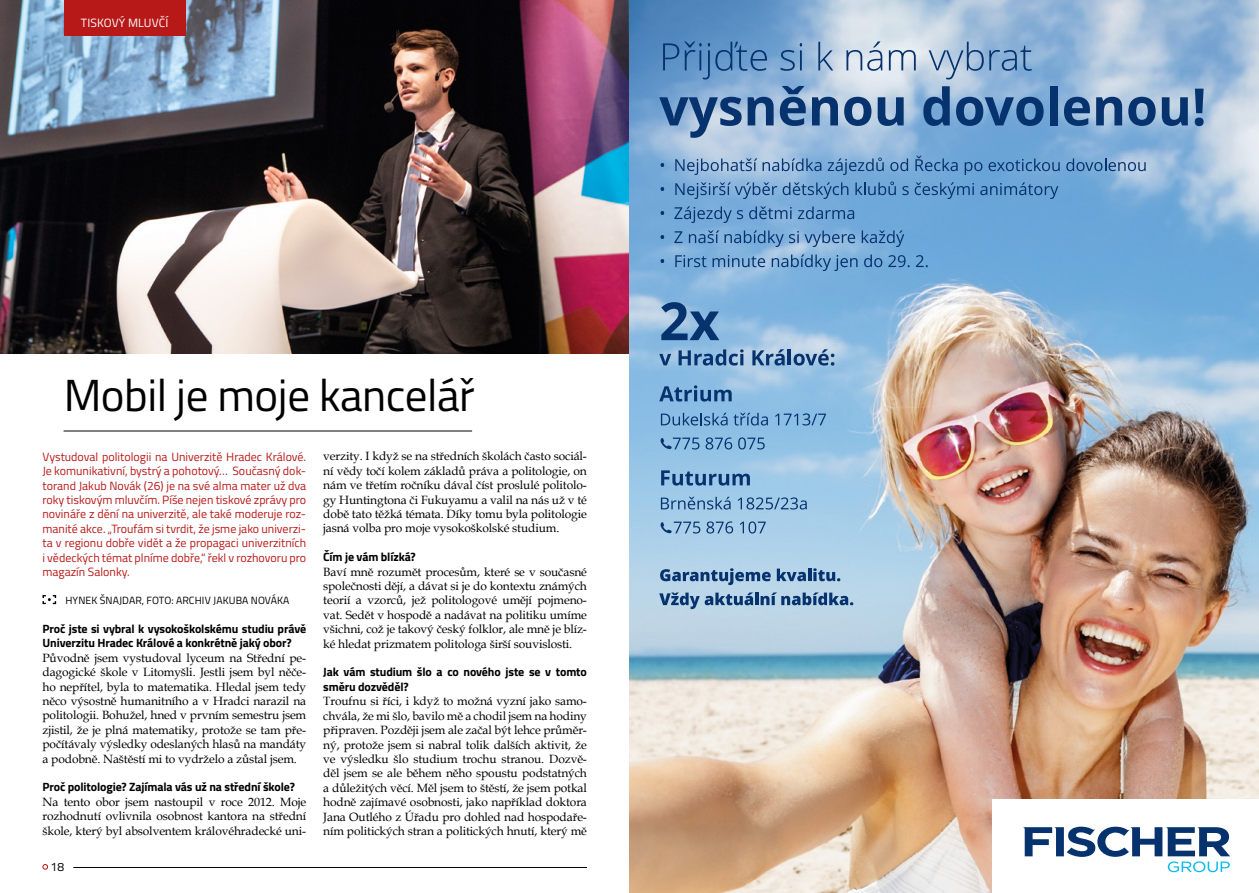
<style>
.page{position:relative;width:1259px;height:893px;background:#fff}
.page>*{position:absolute;margin:0;border:0;box-sizing:border-box;transform-origin:0 0}
.t1{font:45px "Titillium Web";letter-spacing:-.01em;color:#000}
.t2{font:12px/14.4px "Book Antiqua";letter-spacing:-.01em;color:#000;text-align:justify}
.t3{font:12px/14.4px "Titillium";color:#b71918;text-align:justify}
.t4{font:700 12px/14.4px "Titillium";letter-spacing:-.01em;color:#000}
.t5{font:12px "Titillium Web";letter-spacing:.01em;color:#fff}
.t6{font:12px "Titillium Web";color:#000}
.t7{font:10.5px "Titillium Web";letter-spacing:.01em;color:#000}
</style>
<div class="page">
<img style="left:0;top:0;width:629px;height:354px">
<svg style="left:43px;top:864px;width:5px;height:5px"></svg>
<hr style="left:73px;top:867px;width:514px;height:1px;background:#000">
<svg style="left:43px;top:595px;width:13px;height:9px"></svg>
<hr style="left:64px;top:431px;width:408px;height:1px;background:#000">
<div style="left:64px;top:0;width:121px;height:35px;background:#b71918"></div>
<img style="left:629px;top:0;width:630px;height:893px">
<svg style="left:663px;top:41px;width:104px;height:39px;background:#5789bc"></svg>
<svg style="left:780px;top:43px;width:22px;height:28px"></svg>
<svg style="left:818px;top:42px;width:15px;height:28px"></svg>
<svg style="left:846px;top:41px;width:36px;height:30px"></svg>
<svg style="left:889px;top:50px;width:26px;height:20px"></svg>
<svg style="left:928px;top:42px;width:55px;height:38px;background:#a1b8d2"></svg>
<svg style="left:989px;top:46px;width:42px;height:25px"></svg>
<svg style="left:659px;top:97px;width:82px;height:41px;background:#698ab3"></svg>
<svg style="left:747px;top:97px;width:26px;height:28px"></svg>
<svg style="left:780px;top:86px;width:25px;height:40px"></svg>
<svg style="left:812px;top:97px;width:26px;height:28px"></svg>
<svg style="left:844px;top:97px;width:27px;height:29px"></svg>
<svg style="left:877px;top:97px;width:26px;height:29px"></svg>
<svg style="left:923px;top:86px;width:26px;height:40px"></svg>
<svg style="left:956px;top:97px;width:87px;height:29px;background:#3d6b9f"></svg>
<div style="left:1050px;top:86px;width:7px;height:39px;background:#06326e"></div>
<svg style="left:1064px;top:97px;width:26px;height:29px"></svg>
<svg style="left:1096px;top:97px;width:26px;height:28px"></svg>
<svg style="left:1128px;top:97px;width:27px;height:29px"></svg>
<svg style="left:1161px;top:97px;width:26px;height:29px"></svg>
<svg style="left:1194px;top:89px;width:9px;height:37px"></svg>
<svg style="left:660px;top:163px;width:4px;height:4px"></svg>
<svg style="left:675px;top:158px;width:146px;height:17px;background:#81a4c8"></svg>
<svg style="left:827px;top:158px;width:56px;height:17px"></svg>
<svg style="left:890px;top:158px;width:18px;height:13px"></svg>
<svg style="left:915px;top:156px;width:42px;height:15px"></svg>
<svg style="left:964px;top:162px;width:18px;height:13px"></svg>
<svg style="left:988px;top:158px;width:71px;height:13px"></svg>
<svg style="left:1066px;top:158px;width:79px;height:13px"></svg>
<svg style="left:660px;top:187px;width:4px;height:4px"></svg>
<svg style="left:675px;top:182px;width:173px;height:17px;background:#6696c5"></svg>
<svg style="left:855px;top:182px;width:41px;height:13px"></svg>
<svg style="left:902px;top:186px;width:6px;height:9px"></svg>
<svg style="left:914px;top:182px;width:60px;height:17px"></svg>
<svg style="left:980px;top:182px;width:78px;height:17px"></svg>
<svg style="left:660px;top:211px;width:4px;height:4px"></svg>
<svg style="left:674px;top:206px;width:69px;height:17px"></svg>
<svg style="left:749px;top:206px;width:42px;height:13px"></svg>
<svg style="left:798px;top:206px;width:56px;height:13px"></svg>
<svg style="left:660px;top:235px;width:4px;height:4px"></svg>
<svg style="left:674px;top:231px;width:8px;height:12px"></svg>
<svg style="left:689px;top:230px;width:166px;height:17px;background:#6d9bc8"></svg>
<svg style="left:861px;top:230px;width:43px;height:17px"></svg>
<svg style="left:660px;top:259px;width:4px;height:4px"></svg>
<svg style="left:675px;top:255px;width:31px;height:12px"></svg>
<svg style="left:712px;top:255px;width:53px;height:12px"></svg>
<svg style="left:771px;top:254px;width:86px;height:17px"></svg>
<svg style="left:864px;top:255px;width:18px;height:12px"></svg>
<svg style="left:888px;top:255px;width:21px;height:12px"></svg>
<svg style="left:916px;top:255px;width:11px;height:12px"></svg>
<svg style="left:660px;top:568px;width:110px;height:17px;background:#779abd"></svg>
<svg style="left:777px;top:568px;width:63px;height:13px"></svg>
<svg style="left:659px;top:592px;width:194px;height:17px;background:#7a9bbc"></svg>
<div style="left:992px;top:799px;width:267px;height:94px;background:#fff"></div>
<svg style="left:1023px;top:827px;width:207px;height:45px"></svg>
<svg style="left:661px;top:302px;width:58px;height:38px;background:#5680ae"></svg>
<svg style="left:659px;top:354px;width:12px;height:11px"></svg>
<svg style="left:678px;top:349px;width:65px;height:17px"></svg>
<svg style="left:752px;top:349px;width:32px;height:17px"></svg>
<hr style="left:788px;top:349px;width:3px;height:16px;background:#06326e">
<svg style="left:793px;top:349px;width:41px;height:17px"></svg>
<svg style="left:659px;top:385px;width:72px;height:17px"></svg>
<svg style="left:661px;top:413px;width:66px;height:12px"></svg>
<svg style="left:733px;top:413px;width:35px;height:12px"></svg>
<svg style="left:775px;top:413px;width:51px;height:12px"></svg>
<svg style="left:705px;top:437px;width:27px;height:13px"></svg>
<svg style="left:738px;top:437px;width:26px;height:13px"></svg>
<svg style="left:661px;top:470px;width:89px;height:16px"></svg>
<svg style="left:661px;top:497px;width:69px;height:12px"></svg>
<svg style="left:738px;top:497px;width:69px;height:12px"></svg>
<svg style="left:706px;top:521px;width:27px;height:13px"></svg>
<svg style="left:740px;top:521px;width:25px;height:13px"></svg>
<svg style="left:660px;top:522px;width:40px;height:13px"></svg>
<svg style="left:660px;top:438px;width:39px;height:13px"></svg>
<p class="t5" style="left:81px;top:14px;width:89px">TISKOVÝ MLUVČÍ</p>
<h1 class="t1" style="left:64px;top:363px;width:412px">Mobil je moje kancelář</h1>
<p class="t3" style="left:43px;top:449px;width:265px">Vystudoval politologii na Univerzitě Hradec Králové.<br>Je komunikativní, bystrý a pohotový… Současný dok&shy;torand Jakub Novák (26) je na své alma mater už dva roky tiskovým mluvčím. Píše nejen tiskové zprávy pro novináře z dění na univerzitě, ale také moderuje roz&shy;manité akce. „Troufám si tvrdit, že jsme jako univerzi&shy;ta v regionu dobře vidět a že propagaci univerzitních i vědeckých témat plníme dobře,“ řekl v rozhovoru pro magazín Salonky.</p>
<p class="t2" style="left:323px;top:449px;width:265px">verzity. I když se na středních školách často sociál&shy;ní vědy točí kolem základů práva a politologie, on nám ve třetím ročníku dával číst proslulé politolo&shy;gy Huntingtona či Fukuyamu a valil na nás už v té době tato těžká témata. Díky tomu byla politologie jasná volba pro moje vysokoškolské studium.</p>
<p class="t4" style="left:323px;top:549px;width:94px">Čím je vám blízká?</p>
<p class="t2" style="left:323px;top:564px;width:265px">Baví mně rozumět procesům, které se v současné společnosti dějí, a dávat si je do kontextu známých teorií a vzorců, jež politologové umějí pojmeno&shy;vat. Sedět v hospodě a nadávat na politiku umíme všichni, což je takový český folklor, ale mně je blíz&shy;ké hledat prizmatem politologa širší souvislosti.</p>
<p class="t4" style="left:323px;top:664px;width:265px">Jak vám studium šlo a co nového jste se v tomto směru dozvěděl?</p>
<p class="t2" style="left:323px;top:694px;width:265px">Troufnu si říci, i když to možná vyzní jako samo&shy;chvála, že mi šlo, bavilo mě a chodil jsem na hodiny připraven. Později jsem ale začal být lehce průměr&shy;ný, protože jsem si nabral tolik dalších aktivit, že ve výsledku šlo studium trochu stranou. Dozvě&shy;děl jsem se ale během něho spoustu podstatných a důležitých věcí. Měl jsem to štěstí, že jsem potkal hodně zajímavé osobnosti, jako například doktora Jana Outlého z Úřadu pro dohled nad hospodaře&shy;ním politických stran a politických hnutí, který mě</p>
<p class="t7" style="left:65px;top:593px;width:226px">HYNEK ŠNAJDAR, FOTO: ARCHIV JAKUBA NOVÁKA</p>
<p class="t4" style="left:43px;top:621px;width:265px">Proč jste si vybral k vysokoškolskému studiu právě<br>Univerzitu Hradec Králové a konkrétně jaký obor?</p>
<p class="t2" style="left:43px;top:650px;width:265px">Původně jsem vystudoval lyceum na Střední pe&shy;dagogické škole v Litomyšli. Jestli jsem byl něče&shy;ho nepřítel, byla to matematika. Hledal jsem tedy něco výsostně humanitního a v Hradci narazil na politologii. Bohužel, hned v prvním semestru jsem zjistil, že je plná matematiky, protože se tam pře&shy;počítávaly výsledky odeslaných hlasů na mandáty a podobně. Naštěstí mi to vydrželo a zůstal jsem.</p>
<p class="t4" style="left:43px;top:779px;width:254px">Proč politologie? Zajímala vás už na střední škole?</p>
<p class="t2" style="left:43px;top:794px;width:265px">Na tento obor jsem nastoupil v roce 2012. Moje rozhodnutí ovlivnila osobnost kantora na střední škole, který byl absolventem královéhradecké uni-</p>
<p class="t6" style="left:51px;top:858px;width:15px">18</p>
</div>
